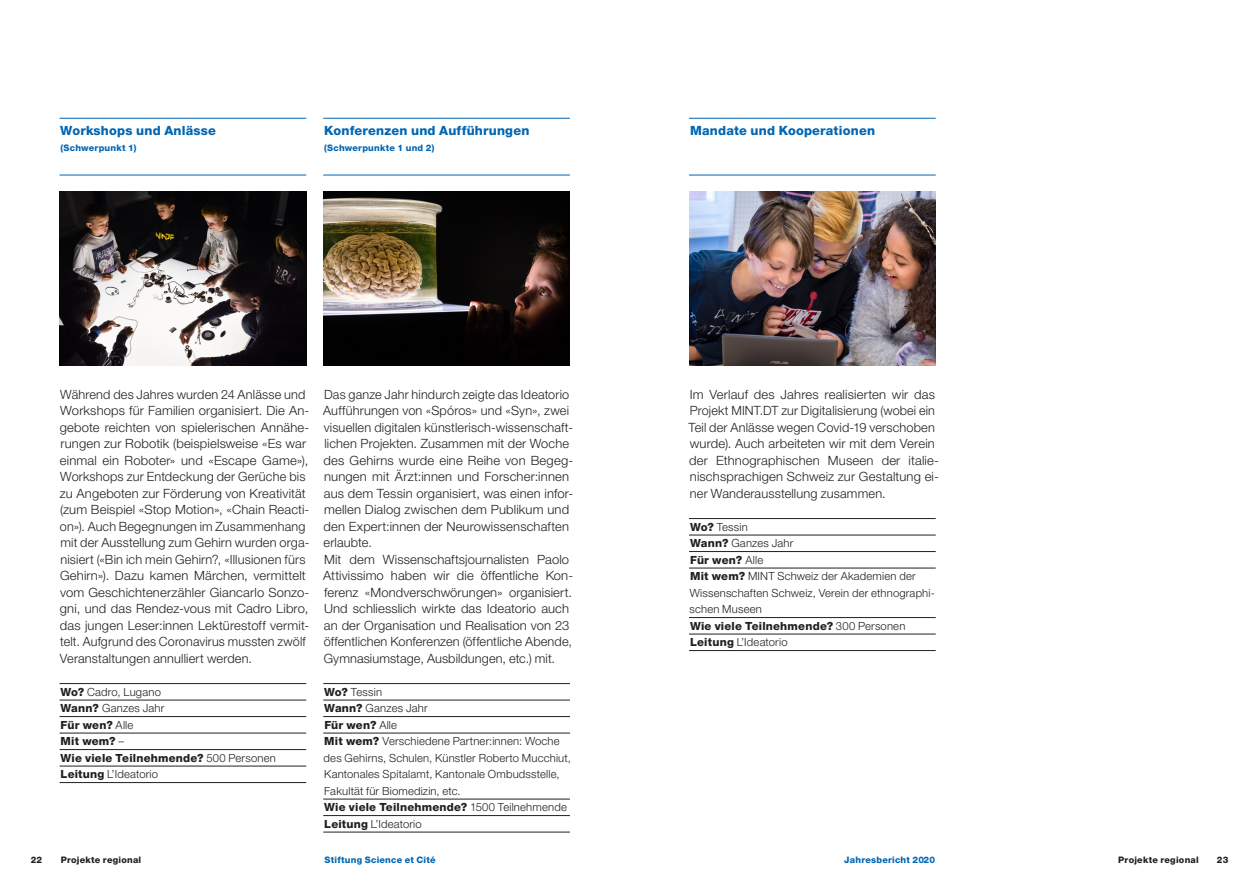
<style>
.page{position:relative;width:1259px;height:893px;background:#fff}
.page>*{position:absolute;margin:0;border:0;box-sizing:border-box;transform-origin:0 0}
.t1{font:300 12.75px/16.5px "Helvetica Neue LT Std";letter-spacing:.015em;color:#231f20}
.t2{font:800 12.75px "Helvetica Neue LT Std";letter-spacing:.015em;color:#0166b3}
.t3{font:300 11.25px/16.5px "Helvetica Neue LT Std";letter-spacing:.015em;color:#231f20}
.t4{font:800 11.25px/16.5px "Helvetica Neue LT Std";letter-spacing:.02em;color:#231f20}
.t5{font:800 9px "Helvetica Neue LT Std";letter-spacing:.025em;color:#0166b3}
.t6{font:800 9px "Helvetica Neue LT Std";letter-spacing:.025em;color:#231f20}
.s1{font-weight:300}
.s2{font-weight:800}
</style>
<div class="page">
<hr style="left:60px;top:118px;width:246px;height:1px;background:#0166b3">
<hr style="left:60px;top:175px;width:246px;height:1px;background:#0166b3">
<hr style="left:323px;top:118px;width:247px;height:1px;background:#0166b3">
<hr style="left:323px;top:175px;width:247px;height:1px;background:#0166b3">
<hr style="left:689px;top:118px;width:246px;height:1px;background:#0166b3">
<hr style="left:689px;top:175px;width:246px;height:1px;background:#0166b3">
<hr style="left:60px;top:683px;width:246px;height:1px;background:#231f20">
<hr style="left:60px;top:700px;width:246px;height:1px;background:#231f20">
<hr style="left:60px;top:716px;width:246px;height:1px;background:#231f20">
<hr style="left:60px;top:733px;width:246px;height:1px;background:#231f20">
<hr style="left:60px;top:749px;width:246px;height:1px;background:#231f20">
<hr style="left:60px;top:766px;width:246px;height:1px;background:#231f20">
<hr style="left:60px;top:782px;width:246px;height:1px;background:#231f20">
<hr style="left:323px;top:683px;width:247px;height:1px;background:#231f20">
<hr style="left:323px;top:700px;width:247px;height:1px;background:#231f20">
<hr style="left:323px;top:716px;width:247px;height:1px;background:#231f20">
<hr style="left:323px;top:733px;width:247px;height:1px;background:#231f20">
<hr style="left:323px;top:799px;width:247px;height:1px;background:#231f20">
<hr style="left:323px;top:815px;width:247px;height:1px;background:#231f20">
<hr style="left:323px;top:832px;width:247px;height:1px;background:#231f20">
<hr style="left:689px;top:518px;width:246px;height:1px;background:#231f20">
<hr style="left:689px;top:535px;width:246px;height:1px;background:#231f20">
<hr style="left:689px;top:551px;width:246px;height:1px;background:#231f20">
<hr style="left:689px;top:568px;width:246px;height:1px;background:#231f20">
<hr style="left:689px;top:617px;width:246px;height:1px;background:#231f20">
<hr style="left:689px;top:634px;width:246px;height:1px;background:#231f20">
<hr style="left:689px;top:650px;width:246px;height:1px;background:#231f20">
<img style="left:60px;top:192px;width:246px;height:174px">
<img style="left:323px;top:192px;width:247px;height:174px">
<img style="left:689px;top:192px;width:246px;height:174px">
<p class="t2" style="left:60px;top:123px;width:157px">Workshops und Anlässe</p>
<p class="t5" style="left:61px;top:143px;width:77px">(Schwerpunkt 1)</p>
<p class="t2" style="left:324px;top:123px;width:207px">Konferenzen und Aufführungen</p>
<p class="t5" style="left:324px;top:143px;width:112px">(Schwerpunkte 1 und 2)</p>
<p class="t1" style="left:60px;top:386px;width:251px">Während des Jahres wurden 24 Anlässe und Workshops für Familien organisiert. Die An&shy;gebote reichten von spielerischen Annähe&shy;rungen zur Robotik (beispielsweise «Es war einmal ein Roboter» und «Escape Game»), Workshops zur Entdeckung der Gerüche bis zu Angeboten zur Förderung von Kreativität (zum Beispiel «Stop Motion», «Chain Reacti&shy;on»). Auch Begegnungen im Zusammenhang mit der Ausstellung zum Gehirn wurden orga&shy;nisiert («Bin ich mein Gehirn?, «Illusionen fürs Gehirn»). Dazu kamen Märchen, vermittelt vom Geschichtenerzähler Giancarlo Sonzo&shy;gni, und das Rendez-vous mit Cadro Libro, das jungen Leser:innen Lektürestoff vermit&shy;telt. Aufgrund des Coronavirus mussten zwölf Veranstaltungen annulliert werden.</p>
<p class="t4" style="left:61px;top:683px;width:217px">Wo? <span class="s1">Cadro, Lugano<br></span>Wann? <span class="s1">Ganzes Jahr<br></span>Für wen? <span class="s1">Alle<br></span>Mit wem? <span class="s1">–<br></span>Wie viele Teilnehmende? <span class="s1">500 Personen<br></span>Leitung <span class="s1">L’Ideatorio</span></p>
<p class="t1" style="left:323px;top:386px;width:251px">Das ganze Jahr hindurch zeigte das Ideatorio Aufführungen von «Spóros» und «Syn», zwei visuellen digitalen künstlerisch-wissenschaft&shy;lichen Projekten. Zusammen mit der Woche des Gehirns wurde eine Reihe von Begeg&shy;nungen mit Ärzt:innen und Forscher:innen aus dem Tessin organisiert, was einen infor&shy;mellen Dialog zwischen dem Publikum und den Expert:innen der Neurowissenschaften erlaubte.<br>Mit dem Wissenschaftsjournalisten Paolo Attivissimo haben wir die öffentliche Kon&shy;ferenz «Mondverschwörungen» organisiert.<br>Und schliesslich wirkte das Ideatorio auch an der Organisation und Realisation von 23 öffentlichen Konferenzen (öffentliche Abende, Gymnasiumstage, Ausbildungen, etc.) mit.</p>
<p class="t3" style="left:323px;top:683px;width:249px"><span class="s2">Wo?</span> Tessin<br><span class="s2">Wann?</span> Ganzes Jahr<br><span class="s2">Für wen?</span> Alle<br><span class="s2">Mit wem?</span> Verschiedene Partner:innen: Woche des Gehirns, Schulen, Künstler Roberto Mucchiut,<br>Kantonales Spitalamt, Kantonale Ombudsstelle,<br>Fakultät für Biomedizin, etc.<br><span class="s2">Wie viele Teilnehmende?</span> 1500 Teilnehmende<br><span class="s2">Leitung</span> L’Ideatorio</p>
<p class="t2" style="left:690px;top:123px;width:186px">Mandate und Kooperationen</p>
<p class="t1" style="left:688px;top:386px;width:252px">Im Verlauf des Jahres realisierten wir das Projekt MINT.DT zur Digitalisierung (wobei ein Teil der Anlässe wegen Covid-19 verschoben wurde). Auch arbeiteten wir mit dem Verein der Ethnographischen Museen der italie&shy;nischsprachigen Schweiz zur Gestaltung ei&shy;ner Wanderausstellung zusammen.</p>
<p class="t3" style="left:689px;top:518px;width:247px"><span class="s2">Wo?</span> Tessin<br><span class="s2">Wann?</span> Ganzes Jahr<br><span class="s2">Für wen?</span> Alle<br><span class="s2">Mit wem?</span> MINT Schweiz der Akademien der<br>Wissenschaften Schweiz, Verein der ethnographi&shy;schen Museen<br><span class="s2">Wie viele Teilnehmende?</span> 300 Personen<br><span class="s2">Leitung</span> L’Ideatorio</p>
<p class="t6" style="left:31px;top:855px;width:13px">22</p>
<p class="t6" style="left:61px;top:855px;width:82px">Projekte regional</p>
<p class="t5" style="left:324px;top:855px;width:113px">Stiftung Science et Cité</p>
<p class="t5" style="left:844px;top:855px;width:92px">Jahresbericht 2020</p>
<p class="t6" style="left:1118px;top:855px;width:82px">Projekte regional</p>
<p class="t6" style="left:1217px;top:855px;width:13px">23</p>
</div>
